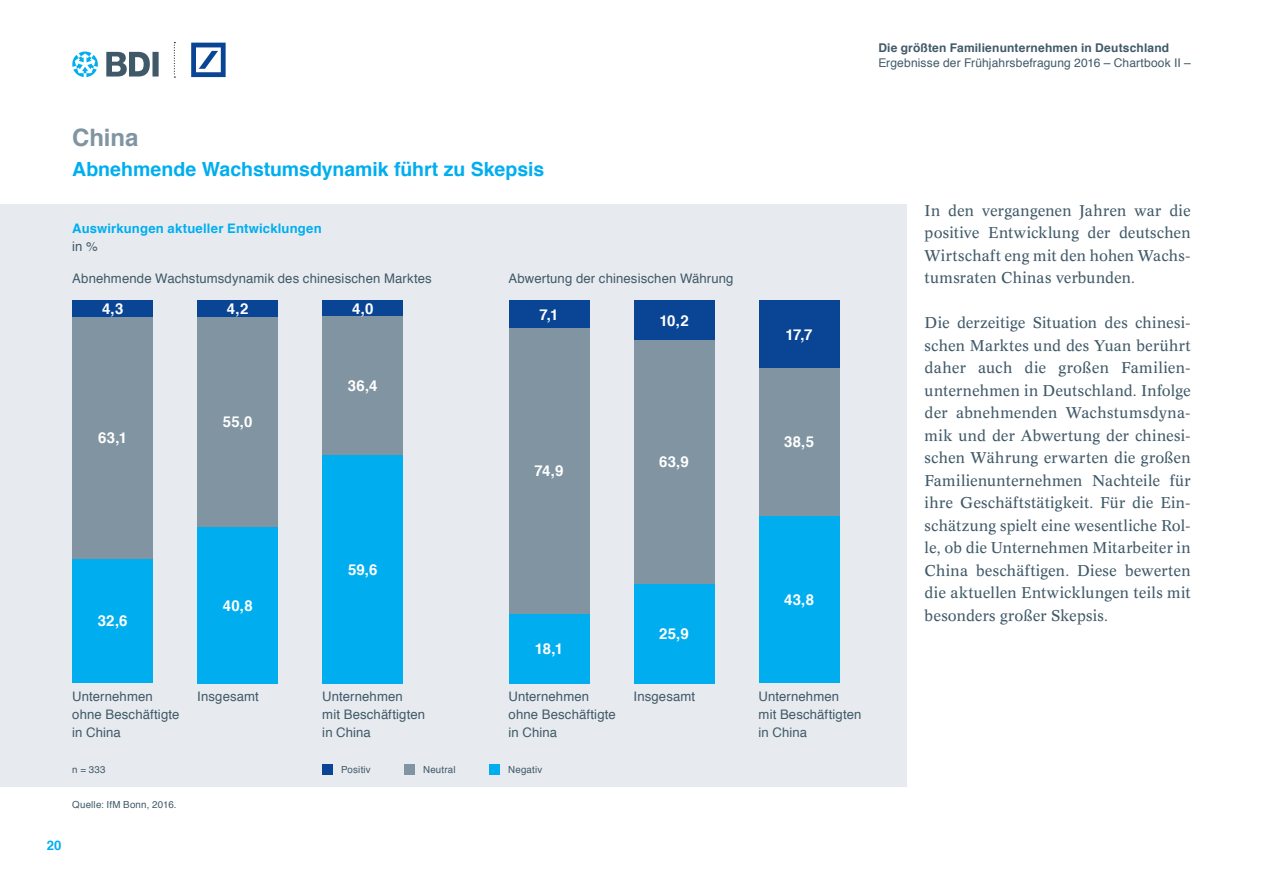
<style>
.page{position:relative;width:1263px;height:893px;background:#fff}
.page>*{position:absolute;margin:0;border:0;box-sizing:border-box;transform-origin:0 0}
.t1{font:700 24px "Helvetica";letter-spacing:-.01em;color:#8094a1}
.t2{font:700 19.5px "Helvetica";letter-spacing:-.005em;color:#00aeef}
.t3{font:15.3px/22.5px "Concorde BQ";letter-spacing:.005em;color:#405968;text-align:justify}
.t4{font:700 15px "Helvetica";letter-spacing:.015em;color:#fff}
.t5{font:13.2px/18px "Helvetica";letter-spacing:.01em;color:#405968}
.t6{font:700 13.2px "Helvetica";letter-spacing:.01em;color:#00aeef}
.t7{font:12px "Helvetica";letter-spacing:.01em;color:#405968}
.t8{font:700 12px "Helvetica";letter-spacing:.015em;color:#405968}
.t9{font:9.75px "Helvetica";letter-spacing:.02em;color:#405968}
</style>
<div class="page">
<svg style="left:174px;top:42px;width:1px;height:36px"></svg>
<svg style="left:191px;top:43px;width:35px;height:34px"></svg>
<svg style="left:72px;top:52px;width:26px;height:25px"></svg>
<svg style="left:106px;top:52px;width:53px;height:25px"></svg>
<div style="left:0;top:204px;width:906px;height:583px;background:#e7ebef"></div>
<div style="left:322px;top:764px;width:11px;height:11px;background:#094594"></div>
<div style="left:404px;top:764px;width:11px;height:11px;background:#8094a1"></div>
<div style="left:489px;top:764px;width:11px;height:11px;background:#00aeef"></div>
<div style="left:72px;top:558px;width:81px;height:125px;background:#00aeef"></div>
<div style="left:72px;top:317px;width:81px;height:241px;background:#8094a1"></div>
<div style="left:72px;top:300px;width:81px;height:17px;background:#094594"></div>
<div style="left:509px;top:614px;width:80px;height:69px;background:#00aeef"></div>
<div style="left:509px;top:328px;width:80px;height:286px;background:#8094a1"></div>
<div style="left:509px;top:300px;width:80px;height:28px;background:#094594"></div>
<div style="left:197px;top:527px;width:81px;height:156px;background:#00aeef"></div>
<div style="left:197px;top:316px;width:81px;height:211px;background:#8094a1"></div>
<div style="left:197px;top:300px;width:81px;height:16px;background:#094594"></div>
<div style="left:634px;top:584px;width:80px;height:99px;background:#00aeef"></div>
<div style="left:634px;top:339px;width:80px;height:245px;background:#8094a1"></div>
<div style="left:634px;top:300px;width:80px;height:39px;background:#094594"></div>
<div style="left:322px;top:455px;width:81px;height:228px;background:#00aeef"></div>
<div style="left:322px;top:316px;width:81px;height:139px;background:#8094a1"></div>
<div style="left:322px;top:300px;width:81px;height:16px;background:#094594"></div>
<div style="left:759px;top:515px;width:80px;height:168px;background:#00aeef"></div>
<div style="left:759px;top:368px;width:80px;height:147px;background:#8094a1"></div>
<div style="left:759px;top:300px;width:80px;height:68px;background:#094594"></div>
<h1 class="t1" style="left:72px;top:118px;width:68px">China</h1>
<p class="t2" style="left:72px;top:154px;width:474px">Abnehmende Wachstumsdynamik führt zu Skepsis</p>
<p class="t6" style="left:72px;top:218px;width:251px">Auswirkungen aktueller Entwicklungen</p>
<p class="t5" style="left:72px;top:238px;width:27px">in %</p>
<p class="t5" style="left:72px;top:270px;width:361px">Abnehmende Wachstumsdynamik des chinesischen Marktes</p>
<p class="t5" style="left:509px;top:270px;width:227px">Abwertung der chinesischen Währung</p>
<p class="t4" style="left:102px;top:297px;width:23px">4,3</p>
<p class="t4" style="left:98px;top:426px;width:30px">63,1</p>
<p class="t4" style="left:227px;top:297px;width:23px">4,2</p>
<p class="t4" style="left:223px;top:410px;width:31px">55,0</p>
<p class="t4" style="left:352px;top:296px;width:23px">4,0</p>
<p class="t4" style="left:348px;top:374px;width:31px">36,4</p>
<p class="t4" style="left:540px;top:302px;width:20px">7,1</p>
<p class="t4" style="left:535px;top:459px;width:30px">74,9</p>
<p class="t4" style="left:659px;top:308px;width:31px">10,2</p>
<p class="t4" style="left:659px;top:450px;width:31px">63,9</p>
<p class="t4" style="left:98px;top:609px;width:31px">32,6</p>
<p class="t4" style="left:223px;top:593px;width:31px">40,8</p>
<p class="t4" style="left:348px;top:557px;width:31px">59,6</p>
<p class="t4" style="left:535px;top:637px;width:30px">18,1</p>
<p class="t4" style="left:659px;top:622px;width:31px">25,9</p>
<p class="t5" style="left:197px;top:688px;width:63px">Insgesamt</p>
<p class="t5" style="left:322px;top:688px;width:82px">Unternehmen</p>
<p class="t5" style="left:634px;top:688px;width:63px">Insgesamt</p>
<p class="t5" style="left:322px;top:706px;width:104px">mit Beschäftigten in China</p>
<p class="t5" style="left:72px;top:688px;width:109px">Unternehmen ohne Beschäftigte in China</p>
<p class="t5" style="left:509px;top:688px;width:109px">Unternehmen ohne Beschäftigte in China</p>
<p class="t9" style="left:72px;top:762px;width:35px">n = 333</p>
<p class="t9" style="left:341px;top:762px;width:31px">Positiv</p>
<p class="t9" style="left:423px;top:762px;width:34px">Neutral</p>
<p class="t9" style="left:508px;top:762px;width:36px">Negativ</p>
<p class="t9" style="left:72px;top:797px;width:104px">Quelle: IfM Bonn, 2016.</p>
<p class="t6" style="left:47px;top:835px;width:16px">20</p>
<p class="t8" style="left:878px;top:38px;width:292px">Die größten Familienunternehmen in Deutschland</p>
<p class="t7" style="left:878px;top:53px;width:314px">Ergebnisse der Frühjahrsbefragung 2016 – Chartbook II –</p>
<p class="t4" style="left:785px;top:323px;width:29px">17,7</p>
<p class="t4" style="left:784px;top:430px;width:32px">38,5</p>
<p class="t4" style="left:784px;top:588px;width:32px">43,8</p>
<p class="t5" style="left:759px;top:688px;width:104px">Unternehmen<br>mit Beschäftigten in China</p>
<p class="t3" style="left:925px;top:199px;width:268px">In den vergangenen Jahren war die positive Entwicklung der deutschen Wirtschaft eng mit den hohen Wachs&shy;tumsraten Chinas verbunden.</p>
<p class="t3" style="left:925px;top:312px;width:268px">Die derzeitige Situation des chinesi&shy;schen Marktes und des Yuan berührt daher auch die großen Familien&shy;unternehmen in Deutschland. Infolge der abnehmenden Wachstumsdyna&shy;mik und der Abwertung der chinesi&shy;schen Währung erwarten die großen Familienunternehmen Nachteile für ihre Geschäftstätigkeit. Für die Ein&shy;schätzung spielt eine wesentliche Rol&shy;le, ob die Unternehmen Mitarbeiter in China beschäftigen. Diese bewerten die aktuellen Entwicklungen teils mit besonders großer Skepsis.</p>
</div>
